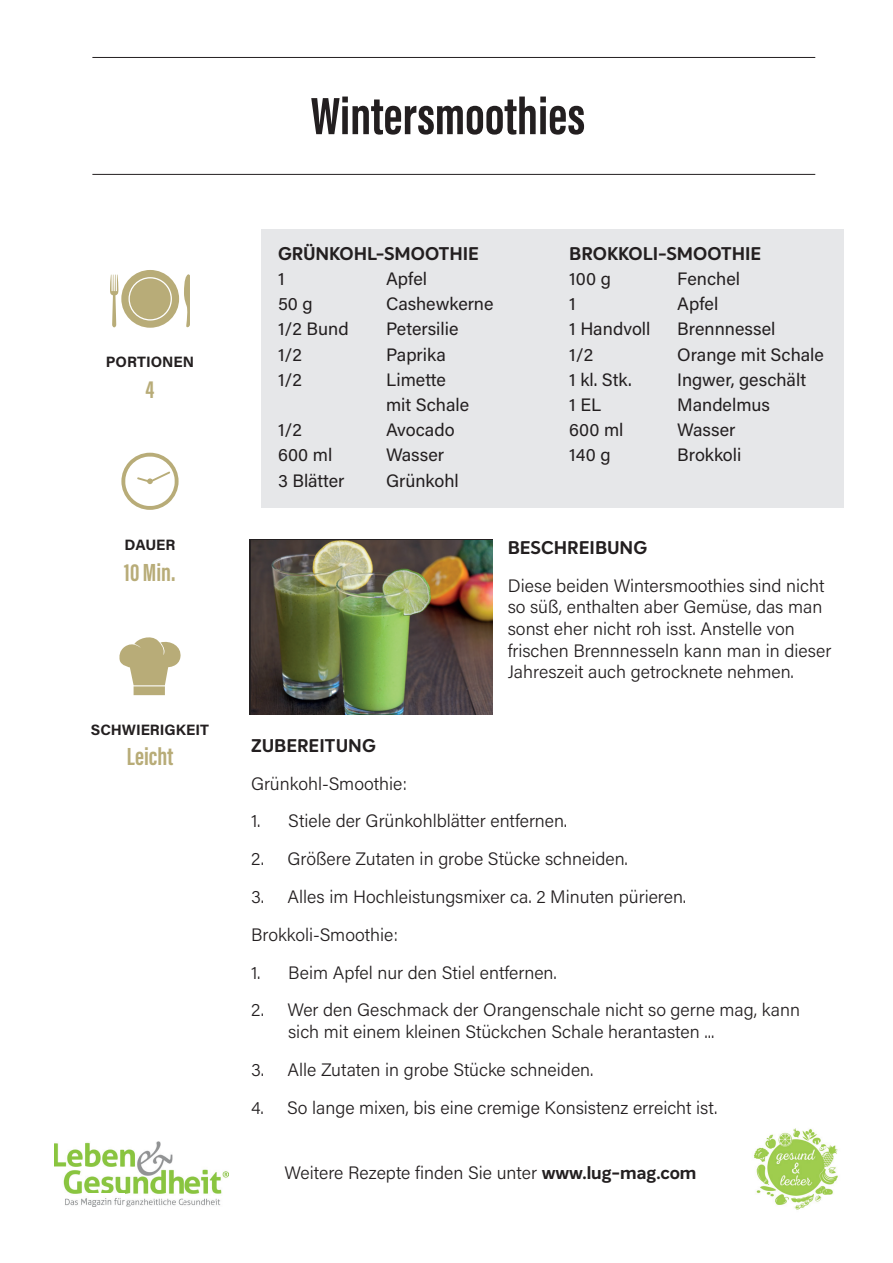
<style>
.page{position:relative;width:893px;height:1263px;background:#fff}
.page>*{position:absolute;margin:0;border:0;box-sizing:border-box;transform-origin:0 0}
.t1{font:700 54px "Acumin Pro Extra Cond";color:#231f20}
.t2{font:700 25.5px "Acumin Pro Extra Cond";color:#b8ac78}
.t3{font:300 18px/21.6px "Acumin Pro";color:#231f20}
.t4{font:18px/25.2px "Acumin Pro";color:#231f20}
.t5{font:700 18px "Intelo";color:#231f20}
.t6{font:700 15px "Acumin Pro";color:#231f20}
.s1{font-family:"Intelo Alt";font-weight:700}
</style>
<div class="page">
<img style="left:251px;top:540px;width:242px;height:174px">
<svg style="left:121px;top:453px;width:58px;height:57px"></svg>
<svg style="left:110px;top:270px;width:80px;height:58px"></svg>
<svg style="left:119px;top:637px;width:62px;height:58px"></svg>
<hr style="left:92px;top:57px;width:723px;height:1px;background:#231f20">
<hr style="left:92px;top:174px;width:723px;height:1px;background:#231f20">
<img style="left:753px;top:1128px;width:85px;height:82px">
<img style="left:54px;top:1141px;width:175px;height:65px">
<img style="left:83px;top:1194px;width:41px;height:12px">
<div style="left:261px;top:229px;width:291px;height:279px;background:#e6e7e9"></div>
<div style="left:552px;top:229px;width:292px;height:279px;background:#e6e7e9"></div>
<h1 class="t1" style="left:311px;top:83px;width:276px">Wintersmoothies</h1>
<p class="t6" style="left:106px;top:352px;width:90px">PORTIONEN</p>
<h2 class="t2" style="left:146px;top:374px;width:10px">4</h2>
<p class="t6" style="left:125px;top:534px;width:52px">DAUER</p>
<h2 class="t2" style="left:124px;top:556px;width:53px">10 Min.</h2>
<p class="t6" style="left:91px;top:719px;width:120px">SCHWIERIGKEIT</p>
<h2 class="t2" style="left:127px;top:741px;width:48px">Leicht</h2>
<p class="t5" style="left:278px;top:242px;width:202px">GRÜNKOHL-SMOOTHIE</p>
<p class="t4" style="left:278px;top:265px;width:8px">1</p>
<p class="t4" style="left:386px;top:265px;width:43px">Apfel</p>
<p class="t4" style="left:278px;top:290px;width:36px">50 g</p>
<p class="t4" style="left:386px;top:290px;width:109px">Cashewkerne</p>
<p class="t4" style="left:278px;top:316px;width:72px">1/2 Bund</p>
<p class="t4" style="left:386px;top:316px;width:74px">Petersilie</p>
<p class="t4" style="left:278px;top:341px;width:26px">1/2</p>
<p class="t4" style="left:386px;top:341px;width:61px">Paprika</p>
<p class="t4" style="left:278px;top:366px;width:26px">1/2</p>
<p class="t4" style="left:386px;top:366px;width:85px">Limette mit Schale</p>
<p class="t4" style="left:278px;top:416px;width:26px">1/2</p>
<p class="t4" style="left:386px;top:416px;width:70px">Avocado</p>
<p class="t4" style="left:278px;top:442px;width:56px">600 ml</p>
<p class="t4" style="left:386px;top:442px;width:60px">Wasser</p>
<p class="t4" style="left:278px;top:467px;width:68px">3 Blätter</p>
<p class="t4" style="left:386px;top:467px;width:74px">Grünkohl</p>
<p class="t5" style="left:569px;top:242px;width:194px">BROKKOLI-SMOOTHIE</p>
<p class="t4" style="left:569px;top:265px;width:43px">100 g</p>
<p class="t4" style="left:677px;top:265px;width:64px">Fenchel</p>
<p class="t4" style="left:569px;top:290px;width:8px">1</p>
<p class="t4" style="left:677px;top:290px;width:43px">Apfel</p>
<p class="t4" style="left:569px;top:316px;width:83px">1 Handvoll</p>
<p class="t4" style="left:677px;top:316px;width:100px">Brennnessel</p>
<p class="t4" style="left:569px;top:341px;width:26px">1/2</p>
<p class="t4" style="left:677px;top:341px;width:148px">Orange mit Schale</p>
<p class="t4" style="left:569px;top:366px;width:64px">1 kl. Stk.</p>
<p class="t4" style="left:677px;top:366px;width:130px">Ingwer, geschält</p>
<p class="t4" style="left:569px;top:391px;width:33px">1 EL</p>
<p class="t4" style="left:677px;top:391px;width:94px">Mandelmus</p>
<p class="t4" style="left:569px;top:416px;width:56px">600 ml</p>
<p class="t4" style="left:677px;top:416px;width:60px">Wasser</p>
<p class="t4" style="left:569px;top:442px;width:43px">140 g</p>
<p class="t4" style="left:677px;top:442px;width:66px">Brokkoli</p>
<p class="t5" style="left:508px;top:536px;width:141px">BESCHREIBUNG</p>
<p class="t3" style="left:508px;top:574px;width:325px">Diese beiden Wintersmoothies sind nicht so süß, enthalten aber Gemüse, das man sonst eher nicht roh isst. Anstelle von frischen Brennnesseln kann man in dieser Jahreszeit auch getrocknete nehmen.</p>
<p class="t5" style="left:251px;top:734px;width:126px">ZUBEREITUNG</p>
<p class="t3" style="left:251px;top:772px;width:158px">Grünkohl-Smoothie:</p>
<p class="t3" style="left:251px;top:809px;width:318px">1. Stiele der Grünkohlblätter entfernen.</p>
<p class="t3" style="left:251px;top:847px;width:378px">2. Größere Zutaten in grobe Stücke schneiden.</p>
<p class="t3" style="left:251px;top:877px;width:437px;line-height:37.8px">3. Alles im Hochleistungsmixer ca. 2 Minuten pürieren.<br>Brokkoli-Smoothie:</p>
<p class="t3" style="left:251px;top:961px;width:307px">1. Beim Apfel nur den Stiel entfernen.</p>
<p class="t3" style="left:288px;top:998px;width:514px;text-indent:-37px">2. Wer den Geschmack der Orangenschale nicht so gerne mag, kann sich mit einem kleinen Stückchen Schale herantasten ...</p>
<p class="t3" style="left:251px;top:1058px;width:344px">3. Alle Zutaten in grobe Stücke schneiden.</p>
<p class="t3" style="left:251px;top:1096px;width:468px">4. So lange mixen, bis eine cremige Konsistenz erreicht ist.</p>
<p class="t3" style="left:284px;top:1161px;width:414px">Weitere Rezepte finden Sie unter <span class="s1">www.lug-mag.com</span></p>
</div>
